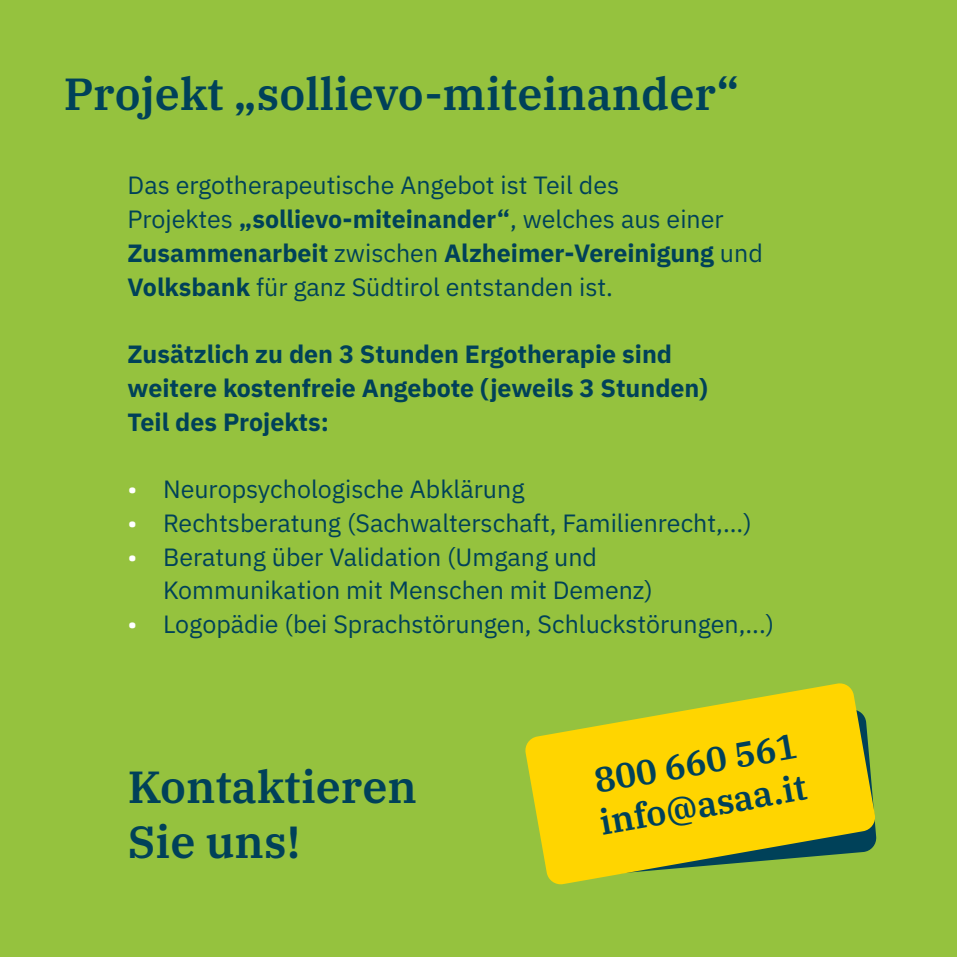
<style>
.page{position:relative;width:957px;height:957px;background:#95c23e}
.page>*{position:absolute;margin:0;border:0;box-sizing:border-box;transform-origin:0 0}
.t1{font:600 45px/55px "IBM Plex Serif";color:#004159}
.t2{font:600 35px/42.5px "IBM Plex Serif";color:#004159}
.t3{font:25px/33.8px "IBM Plex Sans";color:#004159}
.t4{font:700 25px/33.8px "IBM Plex Sans";color:#004159}
.s1{font-weight:700}
.s2{color:#fff}
</style>
<div class="page">
<svg style="left:525px;top:683px;width:351px;height:202px;fill:#ffd500"></svg>
<h1 class="t1" style="left:64px;top:63px;width:676px">Projekt „sollievo-miteinander“</h1>
<p class="t3" style="left:128px;top:166px;width:637px">Das ergotherapeutische Angebot ist Teil des<br>Projektes <span class="s1">„sollievo-miteinander“</span>, welches aus einer <span class="s1">Zusammenarbeit</span> zwischen <span class="s1">Alzheimer-Vereinigung</span> und <span class="s1">Volksbank</span> für ganz Südtirol entstanden ist.</p>
<p class="t4" style="left:128px;top:335px;width:582px">Zusätzlich zu den 3 Stunden Ergotherapie sind weitere kostenfreie Angebote (jeweils 3 Stunden)<br>Teil des Projekts:</p>
<p class="t3" style="left:128px;top:470px;width:398px"><span class="s2">•</span> Neuropsychologische Abklärung</p>
<p class="t3" style="left:128px;top:504px;width:626px"><span class="s2">•</span> Rechtsberatung (Sachwalterschaft, Familienrecht,...)</p>
<p class="t3" style="left:163px;top:538px;width:491px;text-indent:-35px"><span class="s2">•</span> Beratung über Validation (Umgang und<br>Kommunikation mit Menschen mit Demenz)</p>
<p class="t3" style="left:128px;top:605px;width:648px"><span class="s2">•</span> Logopädie (bei Sprachstörungen, Schluckstörungen,...)</p>
<h1 class="t1" style="left:128px;top:756px;width:290px">Kontaktieren<br>Sie uns!</h1>
<h2 class="t2" style="left:588px;top:757px;width:211px;rotate:-10deg">800 660 561 info@asaa.it</h2>
</div>
